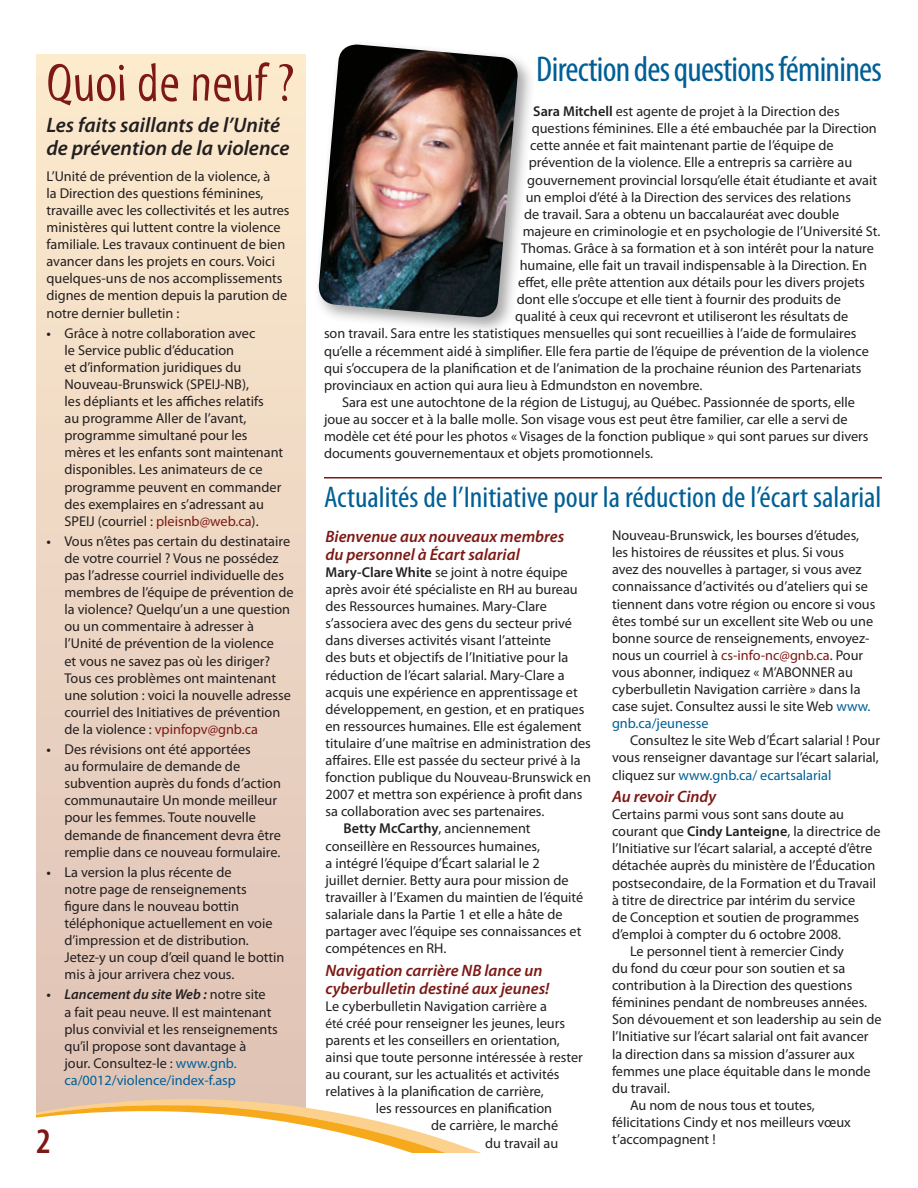
<style>
.page{position:relative;width:918px;height:1188px;background:#fff}
.page>*{position:absolute;margin:0;border:0;box-sizing:border-box;transform-origin:0 0}
.header__left{font:54px "Myriad Std Tilt";color:#7d1915}
.headline{font:condensed 36px "Myriad Pro";letter-spacing:-.02em;color:#015f96}
.folio__verso{font:600 condensed 36px "Myriad Pro";color:#7d1915}
.headline-2{font:condensed 30px "Myriad Pro";color:#015f96;scale:1.04 1}
.subhead{font:italic 600 21px/22.5px "Myriad Pro";color:#231f20}
.subhead_2{font:italic 600 16.5px/18px "Myriad Pro";color:#7d1915}
.text__1st_par{font:14.25px/17.1px "Myriad Pro";color:#231f20}
.text__bullet{font:14.25px/17.1px "Myriad Pro";color:#231f20}
.text{font:14.25px/17.1px "Myriad Pro";color:#231f20}
.text__bullet__last{font:14.25px/17.1px "Myriad Pro";color:#231f20}
.s1{font-weight:600}
.s2{color:#7d1915}
.s3{font-weight:600;font-style:italic}
.s4{color:#015f96}
.s5{font-size:13.5px}
</style>
<div class="page">
<svg style="left:36px;top:54px;width:270px;height:1040px;background:#edd6c2"></svg>
<svg style="left:36px;top:1094px;width:445px;height:59px"></svg>
<div style="left:313px;top:39px;width:222px;height:295px;background:#231f20;opacity:.4"></div>
<img style="left:317px;top:45px;width:202px;height:274px">
<hr style="left:324px;top:477px;width:558px;height:1px;background:#7d1915">
<p class="header__left" style="left:46px;top:53px;width:249px">Quoi de neuf ?</p>
<p class="subhead" style="left:46px;top:113px;width:244px">Les faits saillants de l’Unité de prévention de la violence</p>
<p class="text__1st_par" style="left:46px;top:167px;width:245px">L’Unité de prévention de la violence, à<br>la Direction des questions féminines, travaille avec les collectivités et les autres ministères qui luttent contre la violence familiale. Les travaux continuent de bien avancer dans les projets en cours. Voici quelques-uns de nos accomplissements dignes de mention depuis la parution de notre dernier bulletin :</p>
<p class="text__bullet" style="left:64px;top:324px;width:220px;text-indent:-18px"><span class="s1">•</span> Grâce à notre collaboration avec<br>le Service public d’éducation<br>et d’information juridiques du Nouveau-Brunswick (SPEIJ-NB),<br>les dépliants et les affiches relatifs<br>au programme Aller de l’avant, programme simultané pour les mères et les enfants sont maintenant disponibles. Les animateurs de ce programme peuvent en commander des exemplaires en s’adressant au SPEIJ (courriel : <span class="s2">pleisnb@web.ca</span>).</p>
<p class="text__bullet" style="left:64px;top:532px;width:231px;text-indent:-18px"><span class="s1">•</span> Vous n’êtes pas certain du destinataire de votre courriel ? Vous ne possédez pas l’adresse courriel individuelle des membres de l’équipe de prévention de la violence? Quelqu’un a une question ou un commentaire à adresser à l’Unité de prévention de la violence<br>et vous ne savez pas où les diriger?<br>Tous ces problèmes ont maintenant une solution : voici la nouvelle adresse courriel des Initiatives de prévention de la violence : <span class="s2">vpinfopv@gnb.ca</span></p>
<p class="text__bullet" style="left:64px;top:741px;width:218px;text-indent:-18px"><span class="s1">•</span> Des révisions ont été apportées<br>au formulaire de demande de subvention auprès du fonds d’action communautaire Un monde meilleur pour les femmes. Toute nouvelle demande de financement devra être remplie dans ce nouveau formulaire.</p>
<p class="text__bullet" style="left:64px;top:863px;width:222px;text-indent:-18px"><span class="s1">•</span> La version la plus récente de<br>notre page de renseignements figure dans le nouveau bottin téléphonique actuellement en voie d’impression et de distribution.<br>Jetez-y un coup d’œil quand le bottin mis à jour arrivera chez vous.</p>
<p class="text__bullet__last" style="left:64px;top:986px;width:215px;text-indent:-18px"><span class="s1">•</span> <span class="s3">Lancement du site Web :</span> notre site<br>a fait peau neuve. Il est maintenant plus convivial et les renseignements qu’il propose sont davantage à<br>jour. Consultez-le : <span class="s4">www.gnb. ca/0012/violence/index-f.asp</span></p>
<p class="folio__verso" style="left:36px;top:1118px;width:16px">2</p>
<p class="headline" style="left:536px;top:47px;width:347px">Direction des questions féminines</p>
<p class="text__1st_par" style="left:533px;top:103px;width:308px"><span class="s1">Sara Mitchell</span> est agente de projet à la Direction des</p>
<p class="text__1st_par" style="left:532px;top:120px;width:347px">questions féminines. Elle a été embauchée par la Direction</p>
<p class="text__1st_par" style="left:530px;top:137px;width:305px">cette année et fait maintenant partie de l’équipe de</p>
<p class="text__1st_par" style="left:529px;top:154px;width:325px">prévention de la violence. Elle a entrepris sa carrière au</p>
<p class="text__1st_par" style="left:527px;top:171px;width:351px">gouvernement provincial lorsqu’elle était étudiante et avait</p>
<p class="text__1st_par" style="left:526px;top:188px;width:327px">un emploi d’été à la Direction des services des relations</p>
<p class="text__1st_par" style="left:524px;top:205px;width:317px">de travail. Sara a obtenu un baccalauréat avec double</p>
<p class="text__1st_par" style="left:523px;top:222px;width:359px">majeure en criminologie et en psychologie de l’Université St.</p>
<p class="text__1st_par" style="left:521px;top:239px;width:354px">Thomas. Grâce à sa formation et à son intérêt pour la nature</p>
<p class="text__1st_par" style="left:520px;top:256px;width:349px">humaine, elle fait un travail indispensable à la Direction. En</p>
<p class="text__1st_par" style="left:518px;top:274px;width:348px">effet, elle prête attention aux détails pour les divers projets</p>
<p class="text__1st_par" style="left:517px;top:291px;width:326px">dont elle s’occupe et elle tient à fournir des produits de</p>
<p class="text__1st_par" style="left:515px;top:308px;width:335px">qualité à ceux qui recevront et utiliseront les résultats de</p>
<p class="text__1st_par" style="left:324px;top:325px;width:534px">son travail. Sara entre les statistiques mensuelles qui sont recueillies à l’aide de formulaires</p>
<p class="text__1st_par" style="left:324px;top:342px;width:546px">qu’elle a récemment aidé à simplifier. Elle fera partie de l’équipe de prévention de la violence</p>
<p class="text__1st_par" style="left:324px;top:359px;width:539px">qui s’occupera de la planification et de l’animation de la prochaine réunion des Partenariats</p>
<p class="text__1st_par" style="left:324px;top:376px;width:380px">provinciaux en action qui aura lieu à Edmundston en novembre.</p>
<p class="text" style="left:324px;top:393px;width:546px;text-indent:18px">Sara est une autochtone de la région de Listuguj, au Québec. Passionnée de sports, elle joue au soccer et à la balle molle. Son visage vous est peut être familier, car elle a servi de modèle cet été pour les photos « Visages de la fonction publique » qui sont parues sur divers documents gouvernementaux et objets promotionnels.</p>
<p class="headline-2" style="left:324px;top:479px;width:538px">Actualités de l’Initiative pour la réduction de l’écart salarial</p>
<p class="subhead_2" style="left:326px;top:527px;width:240px">Bienvenue aux nouveaux membres du personnel à Écart salarial</p>
<p class="text__1st_par" style="left:326px;top:563px;width:267px"><span class="s1">Mary-Clare White</span> se joint à notre équipe après avoir été spécialiste en RH au bureau des Ressources humaines. Mary-Clare s’associera avec des gens du secteur privé dans diverses activités visant l’atteinte<br>des buts et objectifs de l’Initiative pour la réduction de l’écart salarial. Mary-Clare a acquis une expérience en apprentissage et développement, en gestion, et en pratiques en ressources humaines. Elle est également titulaire d’une maîtrise en administration des affaires. Elle est passée du secteur privé à la fonction publique du Nouveau-Brunswick en 2007 et mettra son expérience à profit dans sa collaboration avec ses partenaires.</p>
<p class="text" style="left:326px;top:820px;width:259px;text-indent:18px"><span class="s1">Betty McCarthy</span>, anciennement conseillère en Ressources humaines,<br>a intégré l’équipe d’Écart salarial le 2<br>juillet dernier. Betty aura pour mission de travailler à l’Examen du maintien de l’équité salariale dans la Partie 1 et elle a hâte de partager avec l’équipe ses connaissances et compétences en RH.</p>
<p class="subhead_2" style="left:326px;top:961px;width:226px">Navigation carrière NB lance un cyberbulletin destiné aux jeunes!</p>
<p class="text__1st_par" style="left:326px;top:997px;width:223px">Le cyberbulletin Navigation carrière a</p>
<p class="text__1st_par" style="left:326px;top:1014px;width:241px"><span class="s5">été</span> créé pour renseigner les jeunes, leurs</p>
<p class="text__1st_par" style="left:326px;top:1031px;width:236px">parents et les conseillers en orientation,</p>
<p class="text__1st_par" style="left:326px;top:1049px;width:259px">ainsi que toute personne intéressée à rester</p>
<p class="text__1st_par" style="left:326px;top:1066px;width:235px">au courant, sur les actualités et activités</p>
<p class="text__1st_par" style="left:326px;top:1083px;width:220px">relatives à la planification de carrière,</p>
<p class="text__1st_par" style="left:376px;top:1100px;width:178px">les ressources en planification</p>
<p class="text__1st_par" style="left:431px;top:1117px;width:129px">de carrière, le marché</p>
<p class="text__1st_par" style="left:485px;top:1134px;width:75px">du travail au</p>
<p class="text__1st_par" style="left:612px;top:527px;width:265px">Nouveau-Brunswick, les bourses d’études, les histoires de réussites et plus. Si vous<br>avez des nouvelles à partager, si vous avez connaissance d’activités ou d’ateliers qui se tiennent dans votre région ou encore si vous êtes tombé sur un excellent site Web ou une bonne source de renseignements, envoyez&shy;nous un courriel à <span class="s2">cs-info-nc@gnb.ca</span>. Pour vous abonner, indiquez « M’ABONNER au cyberbulletin Navigation carrière » dans la case sujet. Consultez aussi le site Web <span class="s4">www. gnb.ca/jeunesse</span></p>
<p class="text" style="left:612px;top:732px;width:270px;text-align:justify;text-indent:18px">Consultez le site Web d’Écart salarial ! Pour vous renseigner davantage sur l’écart salarial, cliquez sur <span class="s4">www.gnb.ca/ ecartsalarial</span></p>
<p class="subhead_2" style="left:612px;top:787px;width:106px">Au revoir Cindy</p>
<p class="text__1st_par" style="left:612px;top:806px;width:270px">Certains parmi vous sont sans doute au courant que <span class="s1">Cindy Lanteigne</span>, la directrice de l’Initiative sur l’écart salarial, a accepté d’être détachée auprès du ministère de l’Éducation postsecondaire, de la Formation et du Travail à titre de directrice par intérim du service<br>de Conception et soutien de programmes d’emploi à compter du 6 octobre 2008.</p>
<p class="text" style="left:612px;top:942px;width:271px;text-indent:18px">Le personnel tient à remercier Cindy<br>du fond du cœur pour son soutien et sa contribution à la Direction des questions féminines pendant de nombreuses années.<br>Son dévouement et son leadership au sein de l’Initiative sur l’écart salarial ont fait avancer la direction dans sa mission d’assurer aux femmes une place équitable dans le monde du travail.</p>
<p class="text" style="left:612px;top:1096px;width:240px;text-indent:18px">Au nom de nous tous et toutes, félicitations Cindy et nos meilleurs vœux t’accompagnent !</p>
</div>
